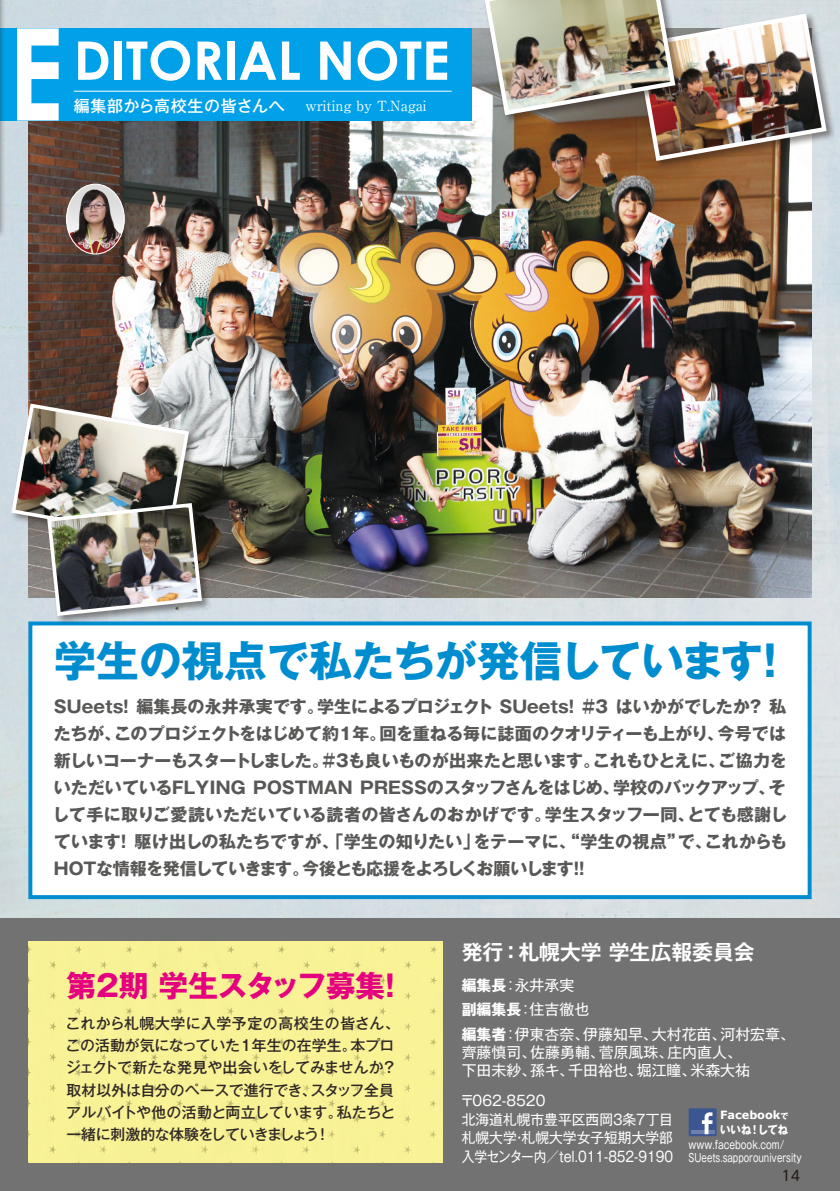
<style>
.page{position:relative;width:840px;height:1191px;background:#fff}
.page>*{position:absolute;margin:0;border:0;box-sizing:border-box;transform-origin:0 0}
.t1{font:700 53.2px "Century Gothic";color:#fff}
.t2{font:700 42.6px "Gothic MB101 Pro";color:#008dcf}
.t3{font:700 29.8px "Gothic MB101 Pro";letter-spacing:-.075em;color:#e4007f}
.t4{font:700 20.8px "Gothic MB101 Pro De";color:#fff}
.t5{font:700 17px/27px "Gothic MB101 Pro";letter-spacing:-.035em;color:#595857;text-align:justify}
.t6{font:500 16px "Gothic MB101 Pro";letter-spacing:.04em;color:#fff}
.t7{font:500 14.8px/22.4px "Gothic MB101 Pro";color:#302826}
.t8{font:14.8px/17.8px "Gothic MB101 Pro";color:#fff}
.t9{font:14.2px/18.4px "Gothic MB101 Pro";color:#fff}
.t10{font:14.2px "UD Shin Go Pro";color:#231916}
.t11{font:14px "Ryumin Pro";color:#fff}
.t12{font:11.4px/12.8px "Gothic MB101 Pro";color:#fff;scale:.8 1}
.t13{font:700 11.4px/15px "Verdana";color:#fff}
.s1{font-weight:700}
.s2{font-family:"Gothic MB101 Pro";font-size:8px}
.s3{font-family:"Gothic MB101 Pro"}
</style>
<div class="page">
<img style="left:0;top:0;width:839px;height:918px">
<img style="left:28px;top:28px;width:783px;height:569px">
<div style="left:633px;top:11px;width:201px;height:159px;background:#231916;opacity:.5"></div>
<img style="left:481px;top:0;width:347px;height:163px">
<img style="left:66px;top:184px;width:58px;height:70px">
<div style="left:66px;top:184px;width:59px;height:70px;border:1px solid #fff;border-radius:50%"></div>
<div style="left:0;top:918px;width:839px;height:273px;background:#727272"></div>
<div style="left:28px;top:621px;width:783px;height:278px;background:#fff;border:4px solid #008dcf"></div>
<div style="left:28px;top:941px;width:414px;height:221px;background:#f8f296"></div>
<div style="left:0;top:28px;width:471px;height:92px;background:#00a1e9"></div>
<hr style="left:74px;top:91px;width:377px;height:1px;background:#fff">
<svg style="left:17px;top:28px;width:42px;height:92px"></svg>
<div style="left:0;top:0;width:6px;height:249px;background:#231916;opacity:.5"></div>
<img style="left:0;top:0;width:1px;height:222px">
<div style="left:45px;top:501px;width:165px;height:123px;background:#231916;opacity:.5"></div>
<img style="left:9px;top:401px;width:195px;height:217px">
<div style="left:688px;top:1108px;width:28px;height:28px;background:#3c5692;border-radius:2px"></div>
<hr style="left:690px;top:1130px;width:24px;height:4px;background:#6b80ac">
<svg style="left:701px;top:1112px;width:11px;height:22px"></svg>
<p class="t1" style="left:74px;top:27px;width:377px">DITORIAL NOTE</p>
<p class="t6" style="left:74px;top:92px;width:212px">編集部から高校生の皆さんへ</p>
<p class="t11" style="left:305px;top:95px;width:123px">writing by T.Nagai</p>
<p class="t2" style="left:54px;top:626px;width:738px">学生の視点で私たちが発信しています！</p>
<p class="t5" style="left:53px;top:691px;width:735px">SUeets！ 編集長の永井承実です。学生によるプロジェクト SUeets! ＃３ はいかがでしたか？ 私たちが、このプロジェクトをはじめて約１年。回を重ねる毎に誌面のクオリティーも上がり、今号では新しいコーナーもスタートしました。＃３も良いものが出来たと思います。これもひとえに、ご協力をいただいているFLYING POSTMAN PRESSのスタッフさんをはじめ、学校のバックアップ、そして手に取りご愛読いただいている読者の皆さんのおかげです。学生スタッフ一同、とても感謝しています！ 駆け出しの私たちですが、「学生の知りたい」をテーマに、“学生の視点”で、これからもHOTな情報を発信していきます。今後とも応援をよろしくお願いします!!</p>
<p class="t3" style="left:66px;top:961px;width:340px">第２期 学生スタッフ募集！</p>
<p class="t7" style="left:66px;top:1010px;width:336px">これから札幌大学に入学予定の高校生の皆さん、この活動が気になっていた１年生の在学生。本プロジェクトで新たな発見や出会いをしてみませんか？取材以外は自分のペースで進行でき、スタッフ全員アルバイトや他の活動と両立しています。私たちと一緒に刺激的な体験をしていきましょう！</p>
<p class="t4" style="left:461px;top:934px;width:294px">発行：札幌大学 学生広報委員会</p>
<p class="t8" style="left:461px;top:971px;width:129px;line-height:23.8px"><span class="s1">編集長</span>：永井承実<span class="s1">副編集長</span>：住吉徹也</p>
<p class="t8" style="left:461px;top:1023px;width:334px"><span class="s1">編集者</span>：伊東杏奈、伊藤知早、大村花苗、河村宏章、齊藤慎司、佐藤勇輔、菅原風珠、庄内直人、<br>下田未紗、孫キ、千田裕也、堀江瞳、米森大祐</p>
<p class="t9" style="left:460px;top:1089px;width:214px">〒062-8520<br>北海道札幌市豊平区西岡3条7丁目札幌大学・札幌大学女子短期大学部入学センター内／tel.011-852-9190</p>
<p class="t13" style="left:719px;top:1107px;width:70px">Facebook<span class="s2">で</span><span class="s3">いいね！してね</span></p>
<p class="t12" style="left:688px;top:1136px;width:143px">www.facebook.com/<br>SUeets.sapporouniversity</p>
<p class="t10" style="left:781px;top:1163px;width:20px">14</p>
</div>
